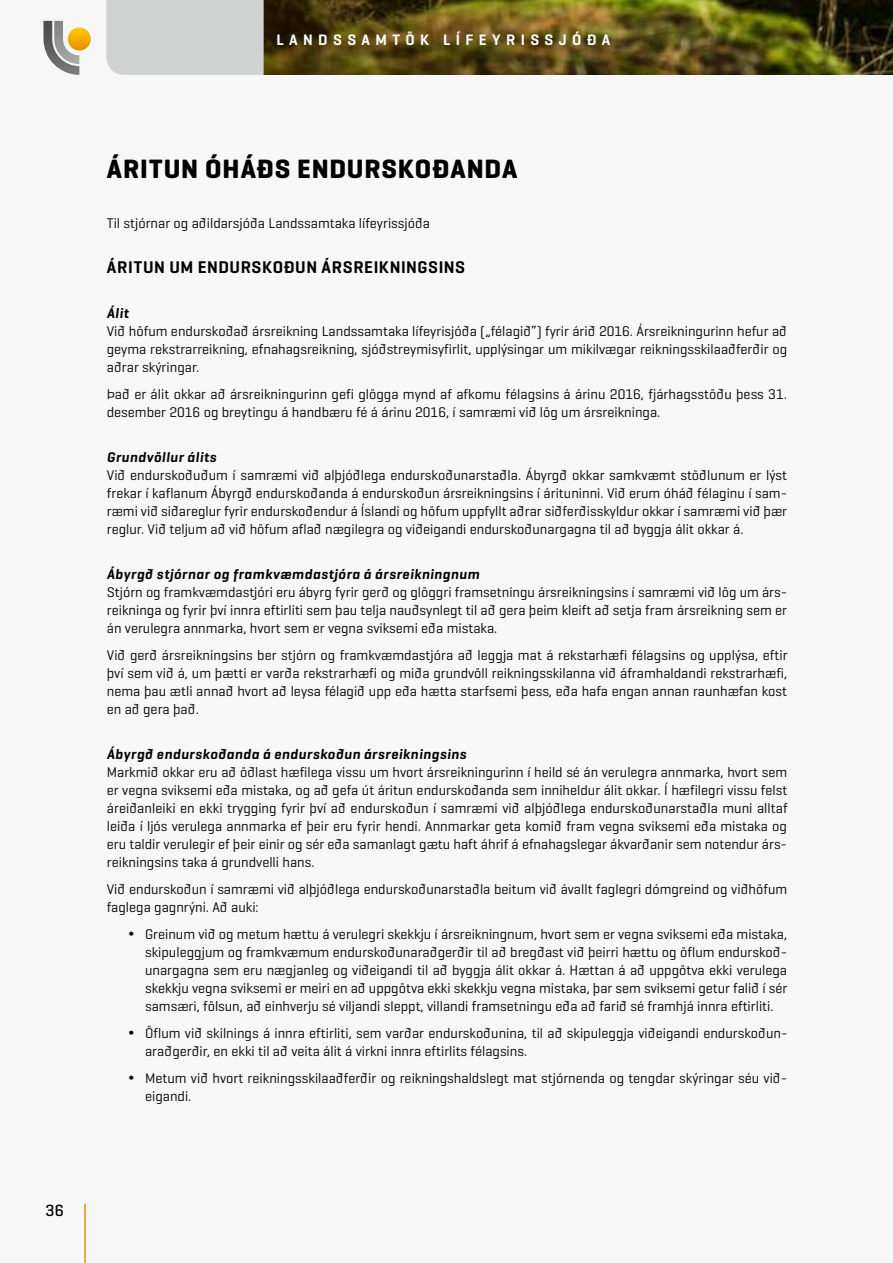
<style>
.page{position:relative;width:893px;height:1263px;background:#f7f7f7}
.page>*{position:absolute;margin:0;border:0;box-sizing:border-box;transform-origin:0 0}
.t1{font:700 27px "Geogrotesque";letter-spacing:.03em;color:#000}
.t2{font:600 17.25px "Geogrotesque";letter-spacing:.035em;color:#000}
.t3{font:500 16.5px "Geogrotesque";color:#000}
.t4{font:600 15.45px "Geogrotesque";letter-spacing:.35em;color:#fff}
.t5{font:14.25px/18px "Geogrotesque";color:#000;text-align:justify}
.t6{font:italic 600 14.25px "Geogrotesque";letter-spacing:.04em;color:#000}
</style>
<div class="page">
<img style="left:264px;top:0;width:629px;height:75px">
<svg style="left:68px;top:28px;width:23px;height:23px"></svg>
<svg style="left:43px;top:21px;width:36px;height:54px"></svg>
<div style="left:106px;top:0;width:158px;height:75px;background:#d0d1d1"></div>
<hr style="left:84px;top:1204px;width:2px;height:59px;background:#e48f09">
<p class="t3" style="left:46px;top:1200px;width:20px">36</p>
<p class="t4" style="left:276px;top:30px;width:336px">LANDSSAMTÖK LÍFEYRISSJÓÐA</p>
<h1 class="t1" style="left:107px;top:152px;width:412px">ÁRITUN ÓHÁÐS ENDURSKOÐANDA</h1>
<p class="t5" style="left:107px;top:213px;width:325px">Til stjórnar og aðildarsjóða Landssamtaka lífeyrissjóða</p>
<p class="t2" style="left:107px;top:256px;width:360px">ÁRITUN UM ENDURSKOÐUN ÁRSREIKNINGSINS</p>
<p class="t6" style="left:107px;top:304px;width:23px">Álit</p>
<p class="t5" style="left:107px;top:321px;width:682px">Við höfum endurskoðað ársreikning Landssamtaka lífeyrisjóða („félagið“) fyrir árið 2016. Ársreikningurinn hefur að geyma rekstrarreikning, efnahagsreikning, sjóðstreymisyfirlit, upplýsingar um mikilvægar reikningsskilaaðferðir og aðrar skýringar.</p>
<p class="t5" style="left:107px;top:384px;width:682px">Það er álit okkar að ársreikningurinn gefi glögga mynd af afkomu félagsins á árinu 2016, fjárhagsstöðu þess 31. desember 2016 og breytingu á handbæru fé á árinu 2016, í samræmi við lög um ársreikninga.</p>
<p class="t6" style="left:107px;top:448px;width:111px">Grundvöllur álits</p>
<p class="t5" style="left:107px;top:465px;width:682px">Við endurskoðuðum í samræmi við alþjóðlega endurskoðunarstaðla. Ábyrgð okkar samkvæmt stöðlunum er lýst frekar í kaflanum Ábyrgð endurskoðanda á endurskoðun ársreikningsins í árituninni. Við erum óháð félaginu í sam&shy;ræmi við siðareglur fyrir endurskoðendur á Íslandi og höfum uppfyllt aðrar siðferðisskyldur okkar í samræmi við þær reglur. Við teljum að við höfum aflað nægilegra og viðeigandi endurskoðunargagna til að byggja álit okkar á.</p>
<p class="t6" style="left:107px;top:565px;width:374px">Ábyrgð stjórnar og framkvæmdastjóra á ársreikningnum</p>
<p class="t5" style="left:107px;top:582px;width:682px">Stjórn og framkvæmdastjóri eru ábyrg fyrir gerð og glöggri framsetningu ársreikningsins í samræmi við lög um árs&shy;reikninga og fyrir því innra eftirliti sem þau telja nauðsynlegt til að gera þeim kleift að setja fram ársreikning sem er án verulegra annmarka, hvort sem er vegna sviksemi eða mistaka.</p>
<p class="t5" style="left:107px;top:645px;width:682px">Við gerð ársreikningsins ber stjórn og framkvæmdastjóra að leggja mat á rekstarhæfi félagsins og upplýsa, eftir því sem við á, um þætti er varða rekstrarhæfi og miða grundvöll reikningsskilanna við áframhaldandi rekstrarhæfi, nema þau ætli annað hvort að leysa félagið upp eða hætta starfsemi þess, eða hafa engan annan raunhæfan kost en að gera það.</p>
<p class="t6" style="left:107px;top:745px;width:361px">Ábyrgð endurskoðanda á endurskoðun ársreikningsins</p>
<p class="t5" style="left:107px;top:762px;width:682px">Markmið okkar eru að öðlast hæfilega vissu um hvort ársreikningurinn í heild sé án verulegra annmarka, hvort sem er vegna sviksemi eða mistaka, og að gefa út áritun endurskoðanda sem inniheldur álit okkar. Í hæfilegri vissu felst áreiðanleiki en ekki trygging fyrir því að endurskoðun í samræmi við alþjóðlega endurskoðunarstaðla muni alltaf leiða í ljós verulega annmarka ef þeir eru fyrir hendi. Annmarkar geta komið fram vegna sviksemi eða mistaka og eru taldir verulegir ef þeir einir og sér eða samanlagt gætu haft áhrif á efnahagslegar ákvarðanir sem notendur árs&shy;reikningsins taka á grundvelli hans.</p>
<p class="t5" style="left:107px;top:879px;width:682px">Við endurskoðun í samræmi við alþjóðlega endurskoðunarstaðla beitum við ávallt faglegri dómgreind og viðhöfum faglega gagnrýni. Að auki:</p>
<p class="t5" style="left:145px;top:924px;width:644px;text-indent:-17px">• Greinum við og metum hættu á verulegri skekkju í ársreikningnum, hvort sem er vegna sviksemi eða mistaka, skipuleggjum og framkvæmum endurskoðunaraðgerðir til að bregðast við þeirri hættu og öflum endurskoð&shy;unargagna sem eru nægjanleg og viðeigandi til að byggja álit okkar á. Hættan á að uppgötva ekki verulega skekkju vegna sviksemi er meiri en að uppgötva ekki skekkju vegna mistaka, þar sem sviksemi getur falið í sér samsæri, fölsun, að einhverju sé viljandi sleppt, villandi framsetningu eða að farið sé framhjá innra eftirliti.</p>
<p class="t5" style="left:145px;top:1023px;width:644px;text-indent:-17px">• Öflum við skilnings á innra eftirliti, sem varðar endurskoðunina, til að skipuleggja viðeigandi endurskoðun&shy;araðgerðir, en ekki til að veita álit á virkni innra eftirlits félagsins.</p>
<p class="t5" style="left:145px;top:1068px;width:644px;text-indent:-17px">• Metum við hvort reikningsskilaaðferðir og reikningshaldslegt mat stjórnenda og tengdar skýringar séu við&shy;eigandi.</p>
</div>
